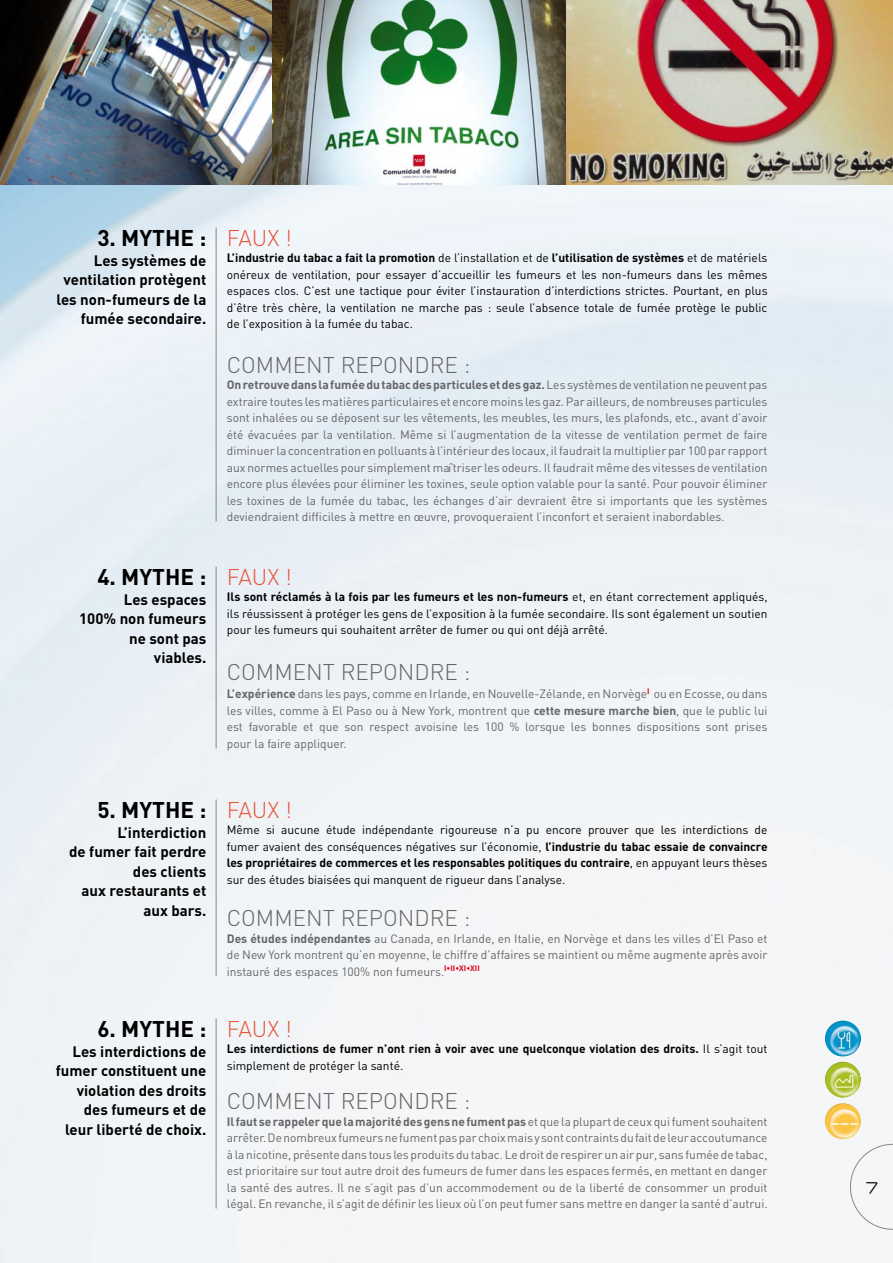
<style>
.page{position:relative;width:893px;height:1263px;background:#fff}
.page>*{position:absolute;margin:0;border:0;box-sizing:border-box;transform-origin:0 0}
.t1{font:300 22.5px "DIN";color:#646567}
.t2{font:700 22.5px "DIN";color:#000}
.t3{font:300 22.5px "DIN";color:#e75236}
.t4{font:18px "Cabourg";color:#000}
.t5{font:700 15px/19.5px "DIN";color:#000;text-align:right}
.t6{font:12px/16.5px "DIN";color:#646567;text-align:justify}
.t7{font:12px/16.5px "DIN";color:#000;text-align:justify}
.t8{font:700 12px/16.5px "DIN";color:#000}
.s1{font-weight:700}
.s2{font-weight:400}
</style>
<div class="page">
<div style="left:850px;top:1144px;width:43px;height:86px;background:#f5f6f8"></div>
<img style="left:825px;top:1020px;width:36px;height:37px">
<img style="left:825px;top:1062px;width:36px;height:36px">
<img style="left:825px;top:1103px;width:36px;height:36px">
<hr style="left:216px;top:227px;width:1px;height:294px;background:#878889">
<hr style="left:216px;top:1018px;width:1px;height:190px;background:#878889">
<hr style="left:216px;top:567px;width:1px;height:181px;background:#878889">
<hr style="left:216px;top:799px;width:1px;height:177px;background:#878889">
<img style="left:271px;top:0;width:296px;height:185px">
<img style="left:0;top:0;width:271px;height:185px">
<img style="left:567px;top:0;width:326px;height:185px">
<h1 class="t2" style="left:97px;top:223px;width:111px">3. MYTHE :</h1>
<p class="t5" style="left:57px;top:250px;width:151px">Les systèmes de ventilation protègent les non-fumeurs de la fumée secondaire.</p>
<h1 class="t3" style="left:227px;top:224px;width:67px">FAUX !</h1>
<p class="t7" style="left:227px;top:249px;width:542px"><span class="s1">L’industrie du tabac a fait la promotion</span> de l’installation et de <span class="s1">l’utilisation de systèmes</span> et de matériels onéreux de ventilation, pour essayer d’accueillir les fumeurs et les non-fumeurs dans les mêmes espaces clos. C’est une tactique pour éviter l’instauration d’interdictions strictes. Pourtant, en plus d’être très chère, la ventilation ne marche pas : seule l’absence totale de fumée protège le public de l’exposition à la fumée du tabac.</p>
<h1 class="t1" style="left:227px;top:351px;width:245px">COMMENT REPONDRE :</h1>
<p class="t6" style="left:227px;top:376px;width:542px"><span class="s1">On retrouve dans la fumée du tabac des particules et des gaz.</span> Les systèmes de ventilation ne peuvent pas extraire toutes les matières particulaires et encore moins les gaz. Par ailleurs, de nombreuses particules sont inhalées ou se déposent sur les vêtements, les meubles, les murs, les plafonds, etc., avant d’avoir été évacuées par la ventilation. Même si l’augmentation de la vitesse de ventilation permet de faire diminuer la concentration en polluants à l’intérieur des locaux, il faudrait la multiplier par 100 par rapport aux normes actuelles pour simplement maîtriser les odeurs. Il faudrait même des vitesses de ventilation encore plus élevées pour éliminer les toxines, seule option valable pour la santé. Pour pouvoir éliminer les toxines de la fumée du tabac, les échanges d’air devraient être si importants que les systèmes deviendraient difficiles à mettre en œuvre, provoqueraient l’inconfort et seraient inabordables.</p>
<h1 class="t2" style="left:97px;top:562px;width:111px">4. MYTHE :</h1>
<p class="t5" style="left:79px;top:589px;width:129px">Les espaces<br>100% non fumeurs ne sont pas viables.</p>
<h1 class="t3" style="left:227px;top:563px;width:67px">FAUX !</h1>
<p class="t7" style="left:227px;top:588px;width:542px"><span class="s1">Ils sont réclamés à la fois par les fumeurs et les non-fumeurs</span> et, en étant correctement appliqués, ils réussissent à protéger les gens de l’exposition à la fumée secondaire. Ils sont également un soutien pour les fumeurs qui souhaitent arrêter de fumer ou qui ont déjà arrêté.</p>
<h1 class="t1" style="left:227px;top:658px;width:245px">COMMENT REPONDRE :</h1>
<p class="t6" style="left:227px;top:686px;width:542px"><span class="s1">L’expérience</span> dans les pays, comme en Irlande, en Nouvelle-Zélande, en Norvège<sup>I</sup> ou en Ecosse, ou dans les villes, comme à El Paso ou à New York, montrent que <span class="s1">cette mesure marche bien</span>, que le public lui est favorable et que son respect avoisine les 100 % lorsque les bonnes dispositions sont prises pour la faire appliquer.</p>
<h1 class="t2" style="left:97px;top:795px;width:111px">5. MYTHE :</h1>
<p class="t5" style="left:69px;top:822px;width:139px">L’interdiction<br>de fumer fait perdre des clients<br>aux restaurants et aux bars.</p>
<h1 class="t3" style="left:227px;top:796px;width:67px">FAUX !</h1>
<p class="t7" style="left:227px;top:821px;width:542px">Même si aucune étude indépendante rigoureuse n’a pu encore prouver que les interdictions de fumer avaient des conséquences négatives sur l’économie, <span class="s1">l’industrie du tabac essaie de convaincre les propriétaires de commerces et les responsables politiques du contraire</span>, en appuyant leurs thèses sur des études biaisées qui manquent de rigueur dans l’analyse.</p>
<h1 class="t1" style="left:227px;top:904px;width:245px">COMMENT REPONDRE :</h1>
<p class="t6" style="left:227px;top:930px;width:542px"><span class="s1">Des études indépendantes</span> au Canada, en Irlande, en Italie, en Norvège et dans les villes d’El Paso et de New York montrent qu’en moyenne, le chiffre d’affaires se maintient ou même augmente après avoir instauré des espaces 100% non fumeurs.<sup>I•II•XI•XII</sup></p>
<h1 class="t2" style="left:97px;top:1014px;width:111px">6. MYTHE :</h1>
<p class="t5" style="left:56px;top:1041px;width:152px">Les interdictions de fumer constituent une violation des droits des fumeurs et de leur liberté de choix.</p>
<h1 class="t3" style="left:227px;top:1015px;width:67px">FAUX !</h1>
<p class="t8" style="left:227px;top:1040px;width:542px">Les interdictions de fumer n’ont rien à voir avec une quelconque violation des droits. <span class="s2">Il s’agit tout simplement de protéger la santé.</span></p>
<h1 class="t1" style="left:227px;top:1087px;width:245px">COMMENT REPONDRE :</h1>
<p class="t6" style="left:227px;top:1113px;width:542px"><span class="s1">Il faut se rappeler que la majorité des gens ne fument pas</span> et que la plupart de ceux qui fument souhaitent arrêter. De nombreux fumeurs ne fument pas par choix mais y sont contraints du fait de leur accoutumance à la nicotine, présente dans tous les produits du tabac. Le droit de respirer un air pur, sans fumée de tabac, est prioritaire sur tout autre droit des fumeurs de fumer dans les espaces fermés, en mettant en danger la santé des autres. Il ne s’agit pas d’un accommodement ou de la liberté de consommer un produit légal. En revanche, il s’agit de définir les lieux où l’on peut fumer sans mettre en danger la santé d’autrui.</p>
<h2 class="t4" style="left:866px;top:1179px;width:14px">7</h2>
</div>
